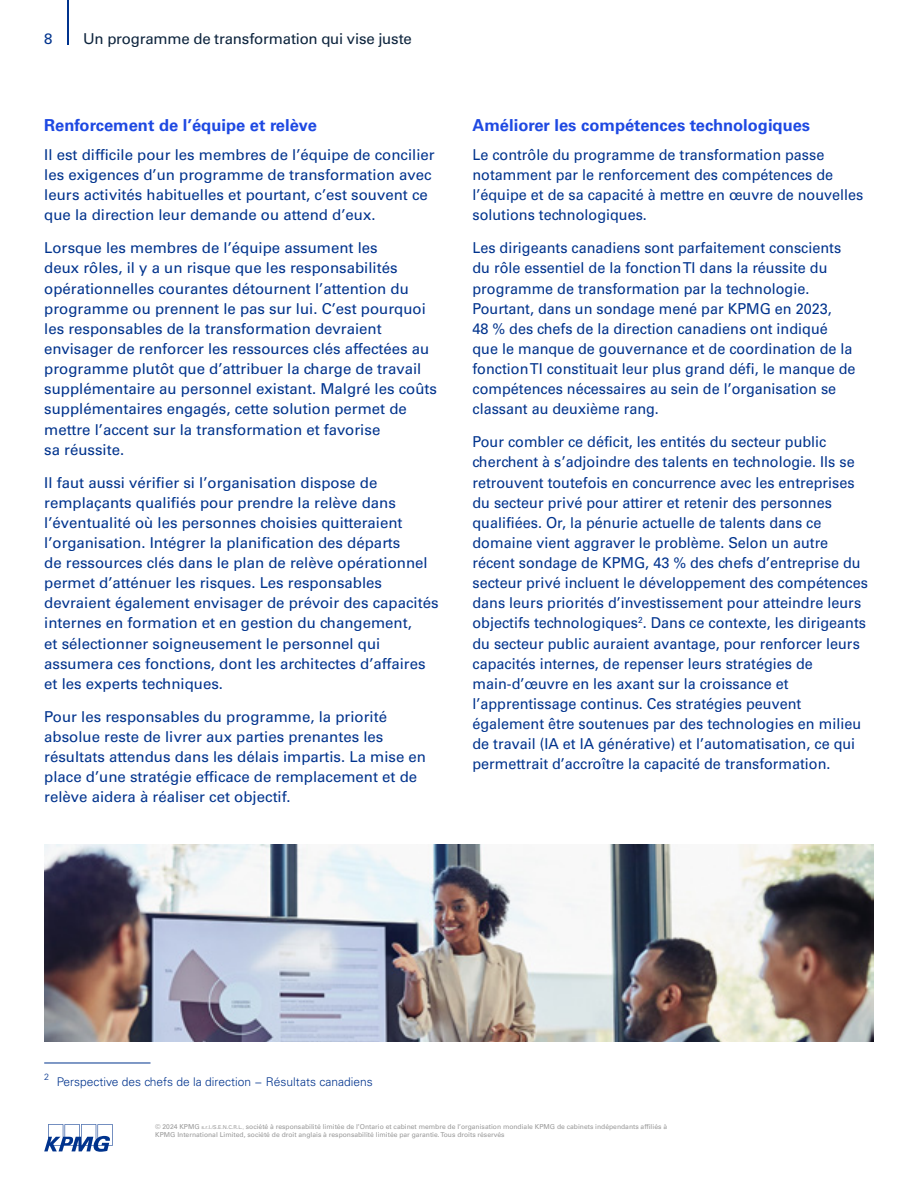
<style>
.page{position:relative;width:918px;height:1188px;background:#fff}
.page>*{position:absolute;margin:0;border:0;box-sizing:border-box;transform-origin:0 0}
.t1{font:700 16.5px "Univers";color:#1e49e2}
.t2{font:15px/20.1px "Univers";color:#00338d;scale:.96 1}
.t3{font:15px/20.1px "Univers";color:#00338d}
.t4{font:15px "Univers LT Std";letter-spacing:-.015em;color:#0c233c}
.t5{font:15px "Univers LT Std";color:#00338d}
.t6{font:300 12px "Univers";color:#00338d}
.t7{font:300 9px "Univers";color:#00338d}
.t8{font:6.75px/8.1px "Univers LT Std";color:#989898}
.s1{font-size:5.25px}
.s2{font-size:4.5px}
</style>
<div class="page">
<svg style="left:44px;top:1124px;width:69px;height:28px"></svg>
<hr style="left:67px;top:0;width:2px;height:44px;background:#00338d">
<hr style="left:44px;top:1063px;width:107px;height:1px;background:#00338d">
<img style="left:44px;top:845px;width:830px;height:197px">
<p class="t5" style="left:44px;top:30px;width:10px">8</p>
<p class="t4" style="left:83px;top:30px;width:330px">Un programme de transformation qui vise juste</p>
<p class="t1" style="left:44px;top:116px;width:274px">Renforcement de l’équipe et relève</p>
<p class="t3" style="left:44px;top:145px;width:392px">Il est difficile pour les membres de l’équipe de concilier les exigences d’un programme de transformation avec leurs activités habituelles et pourtant, c’est souvent ce que la direction leur demande ou attend d’eux.</p>
<p class="t3" style="left:44px;top:238px;width:394px">Lorsque les membres de l’équipe assument les<br>deux rôles, il y a un risque que les responsabilités opérationnelles courantes détournent l’attention du programme ou prennent le pas sur lui. C’est pourquoi les responsables de la transformation devraient envisager de renforcer les ressources clés affectées au programme plutôt que d’attribuer la charge de travail supplémentaire au personnel existant. Malgré les coûts supplémentaires engagés, cette solution permet de mettre l’accent sur la transformation et favorise<br>sa réussite.</p>
<p class="t3" style="left:44px;top:472px;width:396px">Il faut aussi vérifier si l’organisation dispose de remplaçants qualifiés pour prendre la relève dans l’éventualité où les personnes choisies quitteraient l’organisation. Intégrer la planification des départs<br>de ressources clés dans le plan de relève opérationnel permet d’atténuer les risques. Les responsables devraient également envisager de prévoir des capacités internes en formation et en gestion du changement,<br>et sélectionner soigneusement le personnel qui assumera ces fonctions, dont les architectes d’affaires et les experts techniques.</p>
<p class="t3" style="left:44px;top:706px;width:383px">Pour les responsables du programme, la priorité absolue reste de livrer aux parties prenantes les résultats attendus dans les délais impartis. La mise en place d’une stratégie efficace de remplacement et de relève aidera à réaliser cet objectif.</p>
<p class="t1" style="left:472px;top:116px;width:339px">Améliorer les compétences technologiques</p>
<p class="t2" style="left:472px;top:145px;width:409px">Le contrôle du programme de transformation passe notamment par le renforcement des compétences de l’équipe et de sa capacité à mettre en œuvre de nouvelles solutions technologiques.</p>
<p class="t2" style="left:472px;top:238px;width:401px">Les dirigeants canadiens sont parfaitement conscients du rôle essentiel de la fonction TI dans la réussite du programme de transformation par la technologie.<br>Pourtant, dans un sondage mené par KPMG en 2023,<br>48 % des chefs de la direction canadiens ont indiqué que le manque de gouvernance et de coordination de la fonction TI constituait leur plus grand défi, le manque de compétences nécessaires au sein de l’organisation se classant au deuxième rang.</p>
<p class="t2" style="left:472px;top:432px;width:414px">Pour combler ce déficit, les entités du secteur public cherchent à s’adjoindre des talents en technologie. Ils se retrouvent toutefois en concurrence avec les entreprises du secteur privé pour attirer et retenir des personnes qualifiées. Or, la pénurie actuelle de talents dans ce domaine vient aggraver le problème. Selon un autre récent sondage de KPMG, 43 % des chefs d’entreprise du secteur privé incluent le développement des compétences dans leurs priorités d’investissement pour atteindre leurs objectifs technologiques<sup>2</sup>. Dans ce contexte, les dirigeants du secteur public auraient avantage, pour renforcer leurs capacités internes, de repenser leurs stratégies de main-d’œuvre en les axant sur la croissance et l’apprentissage continus. Ces stratégies peuvent également être soutenues par des technologies en milieu de travail (IA et IA générative) et l’automatisation, ce qui permettrait d’accroître la capacité de transformation.</p>
<p class="t7" style="left:44px;top:1071px;width:7px">2</p>
<p class="t6" style="left:57px;top:1074px;width:318px">Perspective des chefs de la direction − Résultats canadiens</p>
<p class="t8" style="left:155px;top:1123px;width:513px">© 2024 KPMG <span class="s1">s.r.l./S.E.N.C.R.L.</span><span class="s2">,</span> société à responsabilité limitée de l’Ontario et cabinet membre de l’organisation mondiale KPMG de cabinets indépendants affiliés à<br>KPMG International Limited, société de droit anglais à responsabilité limitée par garantie. Tous droits réservés</p>
</div>
